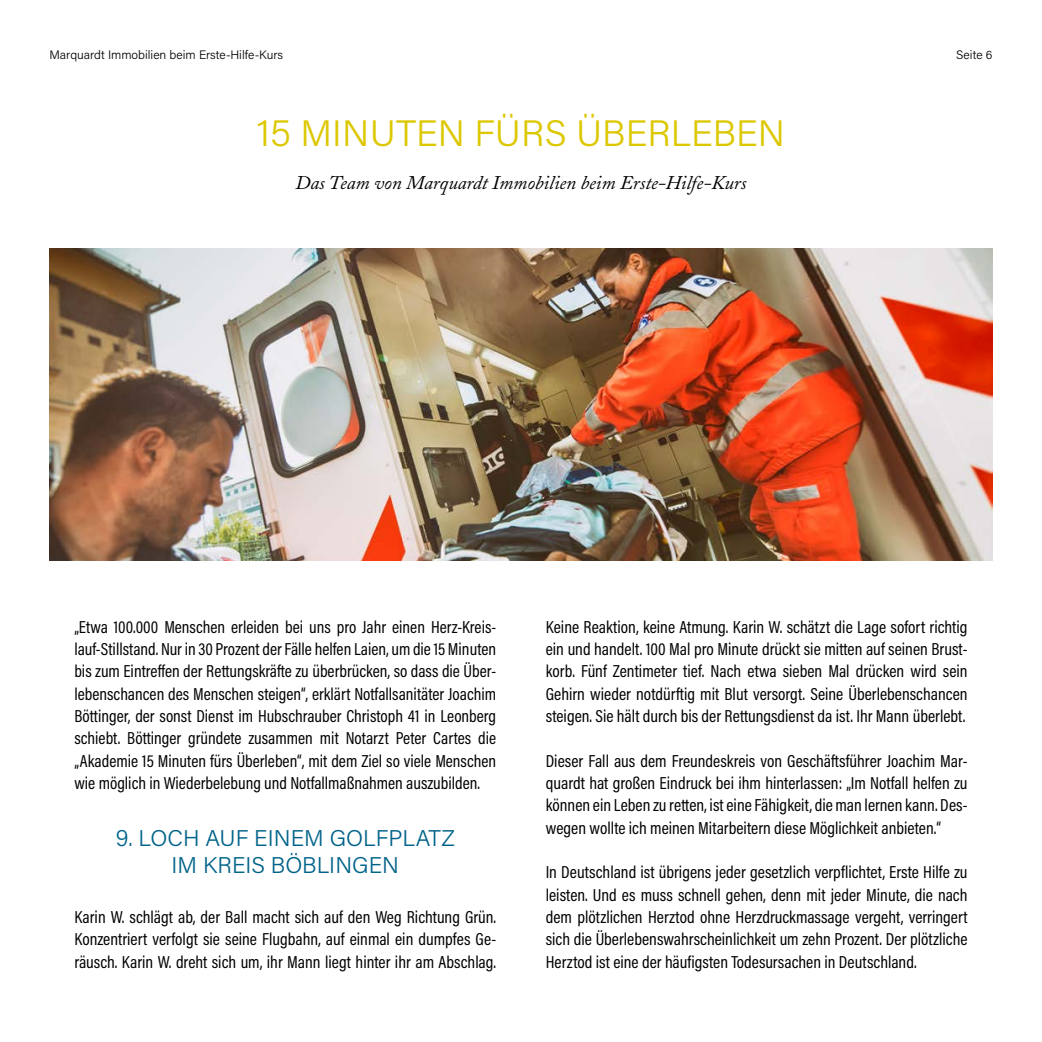
<style>
.page{position:relative;width:1042px;height:1042px;background:#fff}
.page>*{position:absolute;margin:0;border:0;box-sizing:border-box;transform-origin:0 0}
.t1{font:300 36.75px "Acumin Pro";letter-spacing:.005em;color:#dcc700}
.t2{font:300 22.75px/27.3px "Acumin Pro";color:#006389;text-align:center}
.t3{font:italic 19.25px "Adobe Caslon";color:#000}
.t4{font:17.5px/22.4px "Acumin Pro Cond";color:#000;text-align:justify}
.t5{font:300 12.25px "Acumin Pro";color:#000}
</style>
<div class="page">
<img style="left:50px;top:248px;width:942px;height:313px">
<p class="t5" style="left:50px;top:46px;width:235px">Marquardt Immobilien beim Erste-Hilfe-Kurs</p>
<p class="t5" style="left:956px;top:46px;width:38px">Seite 6</p>
<h1 class="t1" style="left:257px;top:108px;width:530px">15 MINUTEN FÜRS ÜBERLEBEN</h1>
<p class="t3" style="left:296px;top:172px;width:452px">Das Team von Marquardt Immobilien beim Erste-Hilfe-Kurs</p>
<p class="t4" style="left:74px;top:615px;width:423px">„Etwa 100.000 Menschen erleiden bei uns pro Jahr einen Herz-Kreis&shy;lauf-Stillstand. Nur in 30 Prozent der Fälle helfen Laien, um die 15 Minuten bis zum Eintreffen der Rettungskräfte zu überbrücken, so dass die Über&shy;lebenschancen des Menschen steigen“, erklärt Notfallsanitäter Joachim Böttinger, der sonst Dienst im Hubschrauber Christoph 41 in Leonberg schiebt. Böttinger gründete zusammen mit Notarzt Peter Cartes die „Akademie 15 Minuten fürs Überleben“, mit dem Ziel so viele Menschen wie möglich in Wiederbelebung und Notfallmaßnahmen auszubilden.</p>
<h2 class="t2" style="left:116px;top:823px;width:340px">9. LOCH AUF EINEM GOLFPLATZ<br>IM KREIS BÖBLINGEN</h2>
<p class="t4" style="left:74px;top:905px;width:423px">Karin W. schlägt ab, der Ball macht sich auf den Weg Richtung Grün.<br>Konzentriert verfolgt sie seine Flugbahn, auf einmal ein dumpfes Ge&shy;räusch. Karin W. dreht sich um, ihr Mann liegt hinter ihr am Abschlag.</p>
<p class="t4" style="left:546px;top:615px;width:423px">Keine Reaktion, keine Atmung. Karin W. schätzt die Lage sofort richtig ein und handelt. 100 Mal pro Minute drückt sie mitten auf seinen Brust&shy;korb. Fünf Zentimeter tief. Nach etwa sieben Mal drücken wird sein Gehirn wieder notdürftig mit Blut versorgt. Seine Überlebenschancen steigen. Sie hält durch bis der Rettungsdienst da ist. Ihr Mann überlebt.</p>
<p class="t4" style="left:546px;top:749px;width:423px">Dieser Fall aus dem Freundeskreis von Geschäftsführer Joachim Mar&shy;quardt hat großen Eindruck bei ihm hinterlassen: „Im Notfall helfen zu können ein Leben zu retten, ist eine Fähigkeit, die man lernen kann. Des&shy;wegen wollte ich meinen Mitarbeitern diese Möglichkeit anbieten.“</p>
<p class="t4" style="left:546px;top:861px;width:423px">In Deutschland ist übrigens jeder gesetzlich verpflichtet, Erste Hilfe zu leisten. Und es muss schnell gehen, denn mit jeder Minute, die nach dem plötzlichen Herztod ohne Herzdruckmassage vergeht, verringert sich die Überlebenswahrscheinlichkeit um zehn Prozent. Der plötzliche Herztod ist eine der häufigsten Todesursachen in Deutschland.</p>
</div>
